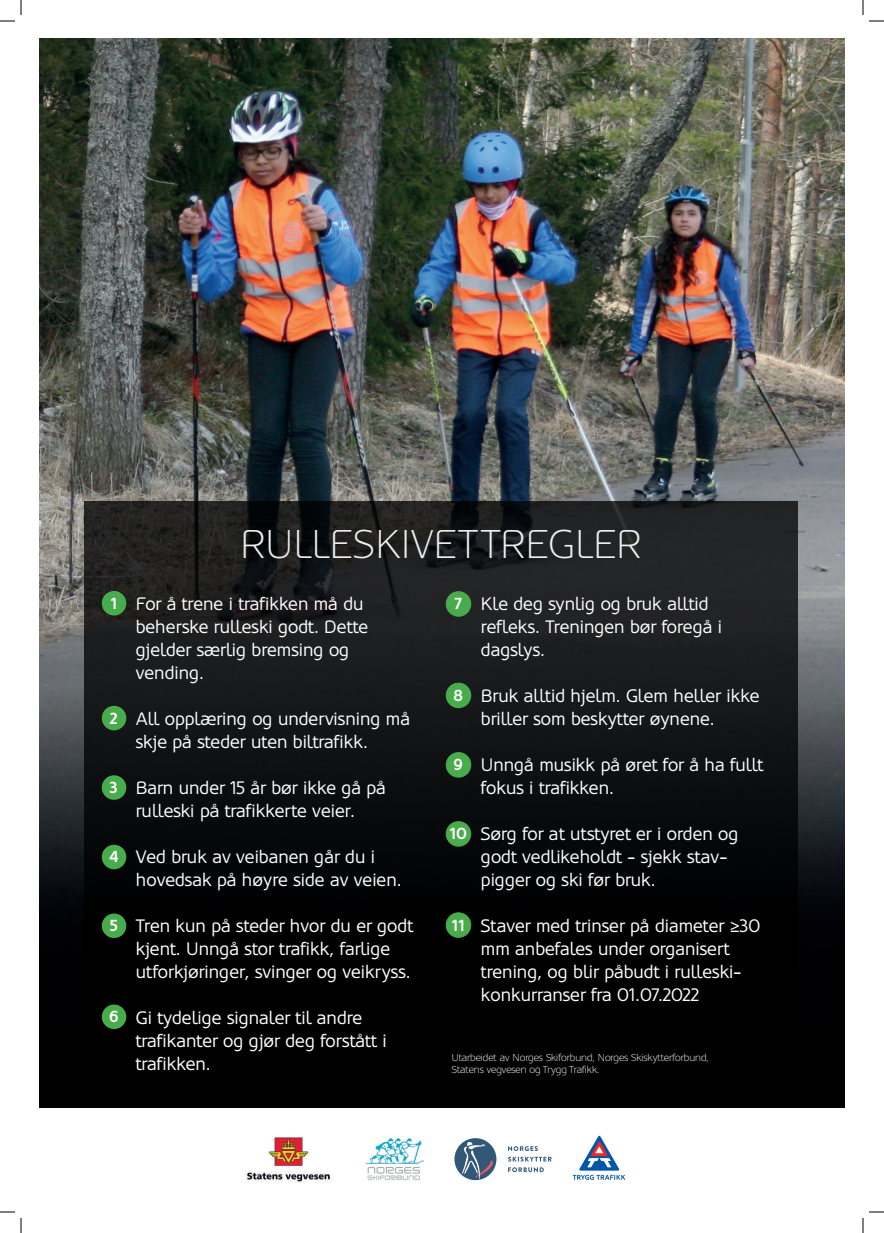
<style>
.page{position:relative;width:884px;height:1233px;background:#fff}
.page>*{position:absolute;margin:0;border:0;box-sizing:border-box;transform-origin:0 0}
.t1{font:300 40px "Oblik";letter-spacing:.025em;color:#eceef0}
.t2{font:18px/23px "Oblik";color:#fff}
.t3{font:700 16px "Oblik";color:#fff}
.t4{font:300 10px/12px "Oblik";color:#fff}
</style>
<div class="page">
<img style="left:39px;top:38px;width:805px;height:1069px">
<div style="left:85px;top:501px;width:713px;height:606px;background:linear-gradient(to bottom,#232425,#000)"></div>
<div style="left:102px;top:591px;width:24px;height:24px;background:#48ac4c;border-radius:50%"></div>
<div style="left:102px;top:706px;width:24px;height:24px;background:#48ac4c;border-radius:50%"></div>
<div style="left:102px;top:775px;width:24px;height:25px;background:#48ac4c;border-radius:50%"></div>
<div style="left:102px;top:844px;width:24px;height:25px;background:#48ac4c;border-radius:50%"></div>
<div style="left:102px;top:913px;width:24px;height:25px;background:#48ac4c;border-radius:50%"></div>
<div style="left:102px;top:1004px;width:24px;height:25px;background:#48ac4c;border-radius:50%"></div>
<div style="left:446px;top:591px;width:25px;height:25px;background:#48ac4c;border-radius:50%"></div>
<div style="left:446px;top:591px;width:25px;height:25px;border:1px solid #48ac4c;border-radius:50%"></div>
<div style="left:446px;top:683px;width:25px;height:24px;background:#48ac4c;border-radius:50%"></div>
<div style="left:446px;top:682px;width:25px;height:26px;border:1px solid #48ac4c;border-radius:50%"></div>
<div style="left:446px;top:752px;width:25px;height:25px;background:#48ac4c;border-radius:50%"></div>
<div style="left:446px;top:752px;width:25px;height:25px;border:1px solid #48ac4c;border-radius:50%"></div>
<div style="left:446px;top:821px;width:25px;height:25px;background:#48ac4c;border-radius:50%"></div>
<div style="left:446px;top:821px;width:25px;height:25px;border:1px solid #48ac4c;border-radius:50%"></div>
<div style="left:446px;top:912px;width:25px;height:25px;background:#48ac4c;border-radius:50%"></div>
<div style="left:446px;top:912px;width:25px;height:26px;border:1px solid #48ac4c;border-radius:50%"></div>
<svg style="left:573px;top:1135px;width:52px;height:44px"></svg>
<svg style="left:508px;top:1146px;width:44px;height:15px"></svg>
<svg style="left:508px;top:1167px;width:36px;height:5px"></svg>
<div style="left:454px;top:1138px;width:42px;height:42px;background:#325878;border-radius:50%"></div>
<svg style="left:462px;top:1141px;width:32px;height:38px"></svg>
<img style="left:366px;top:1138px;width:59px;height:42px">
<img style="left:245px;top:1136px;width:85px;height:46px">
<svg style="left:0;top:1211px;width:15px;height:1px"></svg>
<svg style="left:869px;top:1211px;width:15px;height:1px"></svg>
<svg style="left:0;top:0;width:22px;height:22px"></svg>
<svg style="left:20px;top:1218px;width:2px;height:15px"></svg>
<svg style="left:862px;top:0;width:22px;height:22px"></svg>
<svg style="left:862px;top:1218px;width:2px;height:15px"></svg>
<p class="t3" style="left:110px;top:594px;width:8px">1</p>
<p class="t3" style="left:110px;top:708px;width:9px">2</p>
<p class="t3" style="left:110px;top:778px;width:10px">3</p>
<p class="t3" style="left:109px;top:847px;width:10px">4</p>
<p class="t3" style="left:110px;top:916px;width:10px">5</p>
<p class="t3" style="left:109px;top:1007px;width:11px">6</p>
<h1 class="t1" style="left:241px;top:528px;width:402px">RULLESKIVETTREGLER</h1>
<p class="t2" style="left:136px;top:594px;width:234px">For å trene i trafikken må du beherske rulleski godt. Dette gjelder særlig bremsing og vending.</p>
<p class="t2" style="left:136px;top:709px;width:276px">All opplæring og undervisning må skje på steder uten biltrafikk.</p>
<p class="t2" style="left:136px;top:778px;width:252px">Barn under 15 år bør ikke gå på rulleski på trafikkerte veier.</p>
<p class="t2" style="left:136px;top:847px;width:267px">Ved bruk av veibanen går du i hovedsak på høyre side av veien.</p>
<p class="t2" style="left:136px;top:916px;width:279px">Tren kun på steder hvor du er godt kjent. Unngå stor trafikk, farlige utforkjøringer, svinger og veikryss.</p>
<p class="t2" style="left:136px;top:1008px;width:252px">Gi tydelige signaler til andre trafikanter og gjør deg forstått i trafikken.</p>
<p class="t3" style="left:455px;top:594px;width:9px">7</p>
<p class="t3" style="left:453px;top:686px;width:12px">8</p>
<p class="t3" style="left:454px;top:755px;width:11px">9</p>
<p class="t3" style="left:449px;top:824px;width:19px">10</p>
<p class="t3" style="left:451px;top:915px;width:15px">11</p>
<p class="t2" style="left:481px;top:594px;width:243px">Kle deg synlig og bruk alltid refleks. Treningen bør foregå i dagslys.</p>
<p class="t2" style="left:481px;top:686px;width:280px">Bruk alltid hjelm. Glem heller ikke briller som beskytter øynene.</p>
<p class="t2" style="left:481px;top:755px;width:284px">Unngå musikk på øret for å ha fullt fokus i trafikken.</p>
<p class="t2" style="left:481px;top:824px;width:259px">Sørg for at utstyret er i orden og godt vedlikeholdt - sjekk stav&shy;pigger og ski før bruk.</p>
<p class="t2" style="left:481px;top:916px;width:281px">Staver med trinser på diameter ≥30 mm anbefales under organisert trening, og blir påbudt i rulleski&shy;konkurranser fra 01.07.2022</p>
<p class="t4" style="left:452px;top:1052px;width:258px">Utarbeidet av Norges Skiforbund, Norges Skiskytterforbund,<br>Statens vegvesen og Trygg Trafikk.</p>
</div>
